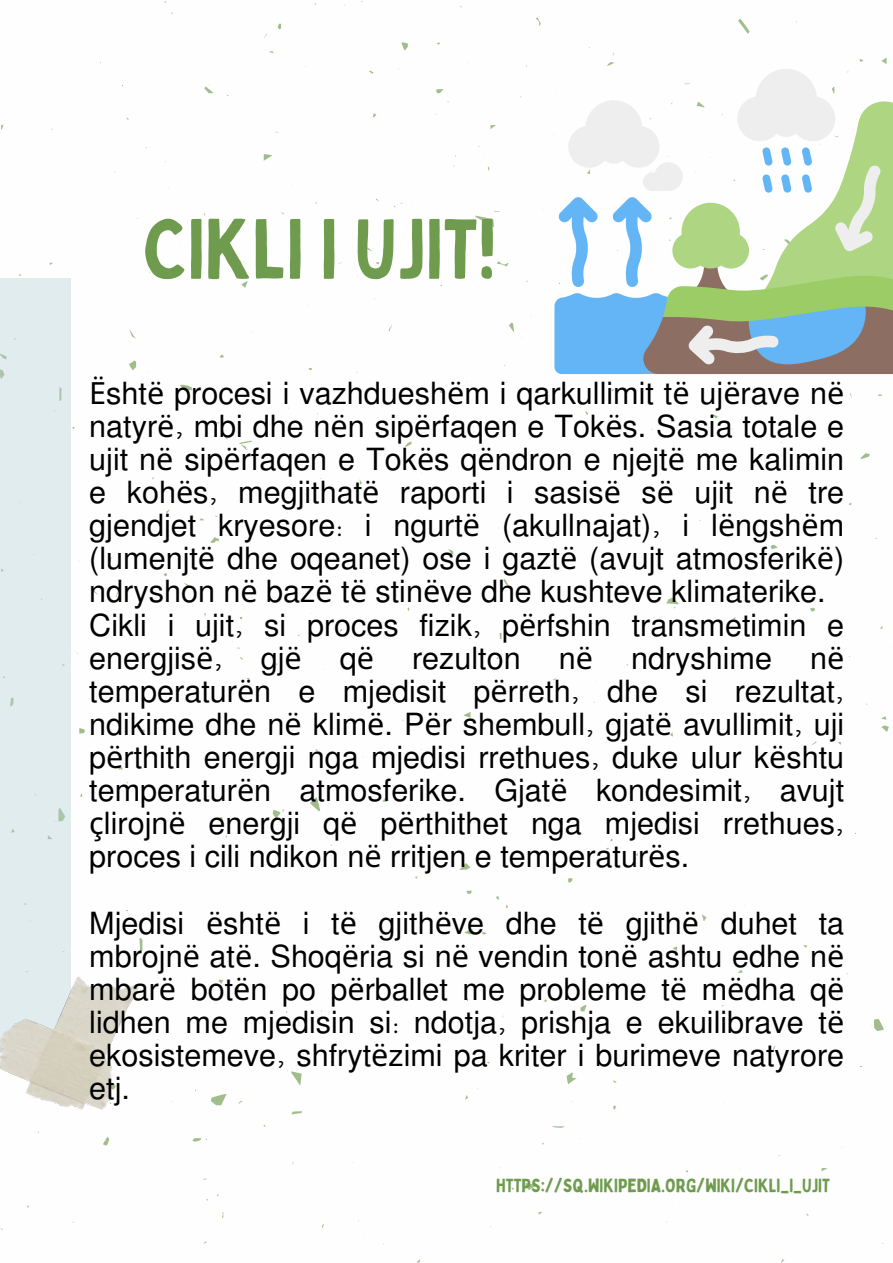
<style>
.page{position:relative;width:893px;height:1263px;background:#fff}
.page>*{position:absolute;margin:0;border:0;box-sizing:border-box;transform-origin:0 0}
.t1{font:82.88px "Bobby Jones";color:#6f9b4f}
.t2{font:30.6px/33.2px "Mukti";color:#000}
.t3{font:18.75px "Bobby Jones";color:#6f9b4f}
.s1{font-family:"Noto Sans"}
</style>
<div class="page">
<svg style="left:91px;top:588px;width:7px;height:7px"></svg>
<svg style="left:129px;top:360px;width:7px;height:10px"></svg>
<svg style="left:220px;top:354px;width:4px;height:4px"></svg>
<svg style="left:234px;top:985px;width:5px;height:6px"></svg>
<svg style="left:103px;top:1136px;width:6px;height:9px"></svg>
<svg style="left:497px;top:261px;width:11px;height:6px"></svg>
<svg style="left:139px;top:938px;width:3px;height:7px"></svg>
<svg style="left:499px;top:633px;width:2px;height:6px"></svg>
<svg style="left:219px;top:817px;width:4px;height:4px"></svg>
<svg style="left:154px;top:232px;width:5px;height:5px"></svg>
<svg style="left:211px;top:1094px;width:16px;height:11px"></svg>
<svg style="left:551px;top:1126px;width:13px;height:2px"></svg>
<svg style="left:771px;top:545px;width:6px;height:4px"></svg>
<svg style="left:674px;top:467px;width:5px;height:4px"></svg>
<svg style="left:310px;top:797px;width:10px;height:14px"></svg>
<svg style="left:580px;top:1005px;width:6px;height:6px"></svg>
<svg style="left:278px;top:24px;width:3px;height:5px"></svg>
<svg style="left:860px;top:453px;width:10px;height:6px"></svg>
<svg style="left:821px;top:1168px;width:6px;height:3px"></svg>
<svg style="left:239px;top:441px;width:13px;height:9px"></svg>
<svg style="left:210px;top:537px;width:9px;height:6px"></svg>
<svg style="left:509px;top:322px;width:5px;height:11px"></svg>
<svg style="left:352px;top:955px;width:6px;height:6px"></svg>
<svg style="left:870px;top:1019px;width:14px;height:12px"></svg>
<svg style="left:475px;top:211px;width:24px;height:16px"></svg>
<svg style="left:666px;top:597px;width:12px;height:12px"></svg>
<svg style="left:180px;top:384px;width:12px;height:6px"></svg>
<svg style="left:702px;top:914px;width:4px;height:7px"></svg>
<svg style="left:490px;top:125px;width:6px;height:4px"></svg>
<svg style="left:79px;top:728px;width:6px;height:6px"></svg>
<svg style="left:448px;top:549px;width:5px;height:5px"></svg>
<svg style="left:466px;top:890px;width:5px;height:4px"></svg>
<svg style="left:139px;top:729px;width:6px;height:3px"></svg>
<svg style="left:464px;top:929px;width:12px;height:5px"></svg>
<svg style="left:436px;top:89px;width:7px;height:4px"></svg>
<svg style="left:711px;top:414px;width:7px;height:5px"></svg>
<svg style="left:673px;top:946px;width:4px;height:5px"></svg>
<svg style="left:365px;top:246px;width:7px;height:5px"></svg>
<svg style="left:116px;top:765px;width:6px;height:5px"></svg>
<svg style="left:264px;top:154px;width:9px;height:7px"></svg>
<svg style="left:566px;top:1072px;width:10px;height:12px"></svg>
<svg style="left:525px;top:1183px;width:12px;height:7px"></svg>
<svg style="left:401px;top:42px;width:7px;height:9px"></svg>
<svg style="left:129px;top:329px;width:7px;height:13px"></svg>
<svg style="left:568px;top:878px;width:4px;height:5px"></svg>
<svg style="left:219px;top:979px;width:4px;height:5px"></svg>
<svg style="left:535px;top:17px;width:6px;height:9px"></svg>
<svg style="left:738px;top:19px;width:11px;height:15px"></svg>
<svg style="left:221px;top:433px;width:7px;height:7px"></svg>
<svg style="left:192px;top:1138px;width:15px;height:4px"></svg>
<svg style="left:459px;top:863px;width:11px;height:7px"></svg>
<svg style="left:383px;top:797px;width:5px;height:5px"></svg>
<svg style="left:503px;top:579px;width:5px;height:6px"></svg>
<svg style="left:881px;top:716px;width:8px;height:15px"></svg>
<svg style="left:405px;top:441px;width:6px;height:6px"></svg>
<svg style="left:241px;top:281px;width:7px;height:7px"></svg>
<svg style="left:204px;top:84px;width:10px;height:9px"></svg>
<svg style="left:291px;top:1111px;width:11px;height:3px"></svg>
<svg style="left:287px;top:1070px;width:15px;height:16px"></svg>
<svg style="left:273px;top:809px;width:11px;height:10px"></svg>
<svg style="left:810px;top:608px;width:5px;height:4px"></svg>
<svg style="left:463px;top:712px;width:7px;height:6px"></svg>
<div style="left:0;top:279px;width:70px;height:773px;background:#e1ecee"></div>
<img style="left:0;top:945px;width:143px;height:165px">
<svg style="left:553px;top:47px;width:340px;height:328px"></svg>
<p class="t1" style="left:143px;top:197px;width:354px">CIKLI I UJIT!</p>
<p class="t2" style="left:89px;top:375px;width:756px"><span class="s1">Ë</span>sht<span class="s1">ë</span> procesi i vazhduesh<span class="s1">ë</span>m i qarkullimit t<span class="s1">ë</span> uj<span class="s1">ë</span>rave n<span class="s1">ë </span>natyr<span class="s1">ë</span>, mbi dhe n<span class="s1">ë</span>n sip<span class="s1">ë</span>rfaqen e Tok<span class="s1">ë</span>s. Sasia totale e ujit n<span class="s1">ë</span> sip<span class="s1">ë</span>rfaqen e Tok<span class="s1">ë</span>s q<span class="s1">ë</span>ndron e njejt<span class="s1">ë</span> me kalimin e koh<span class="s1">ë</span>s, megjithat<span class="s1">ë</span> raporti i sasis<span class="s1">ë</span> s<span class="s1">ë</span> ujit n<span class="s1">ë</span> tre gjendjet kryesore: i ngurt<span class="s1">ë</span> (akullnajat), i l<span class="s1">ë</span>ngsh<span class="s1">ë</span>m (lumenjt<span class="s1">ë</span> dhe oqeanet) ose i gazt<span class="s1">ë</span> (avujt atmosferik<span class="s1">ë</span>) ndryshon n<span class="s1">ë</span> baz<span class="s1">ë</span> t<span class="s1">ë</span> stin<span class="s1">ë</span>ve dhe kushteve klimaterike.<br>Cikli i ujit, si proces fizik, p<span class="s1">ë</span>rfshin transmetimin e energjis<span class="s1">ë</span>, gj<span class="s1">ë</span> q<span class="s1">ë</span> rezulton n<span class="s1">ë</span> ndryshime n<span class="s1">ë </span>temperatur<span class="s1">ë</span>n e mjedisit p<span class="s1">ë</span>rreth, dhe si rezultat, ndikime dhe n<span class="s1">ë</span> klim<span class="s1">ë</span>. P<span class="s1">ë</span>r shembull, gjat<span class="s1">ë</span> avullimit, uji p<span class="s1">ë</span>rthith energji nga mjedisi rrethues, duke ulur k<span class="s1">ë</span>shtu temperatur<span class="s1">ë</span>n atmosferike. Gjat<span class="s1">ë</span> kondesimit, avujt <span class="s1">ç</span>lirojn<span class="s1">ë</span> energji q<span class="s1">ë</span> p<span class="s1">ë</span>rthithet nga mjedisi rrethues, proces i cili ndikon n<span class="s1">ë</span> rritjen e temperatur<span class="s1">ë</span>s.</p>
<p class="t2" style="left:89px;top:905px;width:756px;text-align:justify">Mjedisi <span class="s1">ë</span>sht<span class="s1">ë</span> i t<span class="s1">ë</span> gjith<span class="s1">ë</span>ve dhe t<span class="s1">ë</span> gjith<span class="s1">ë</span> duhet ta mbrojn<span class="s1">ë</span> at<span class="s1">ë</span>. Shoq<span class="s1">ë</span>ria si n<span class="s1">ë</span> vendin ton<span class="s1">ë</span> ashtu edhe n<span class="s1">ë </span>mbar<span class="s1">ë</span> bot<span class="s1">ë</span>n po p<span class="s1">ë</span>rballet me probleme t<span class="s1">ë</span> m<span class="s1">ë</span>dha q<span class="s1">ë </span>lidhen me mjedisin si: ndotja, prishja e ekuilibrave t<span class="s1">ë </span>ekosistemeve, shfryt<span class="s1">ë</span>zimi pa kriter i burimeve natyrore etj.</p>
<h1 class="t3" style="left:496px;top:1173px;width:335px">HTTPS://SQ.WIKIPEDIA.ORG/WIKI/CIKLI_I_UJIT</h1>
</div>
